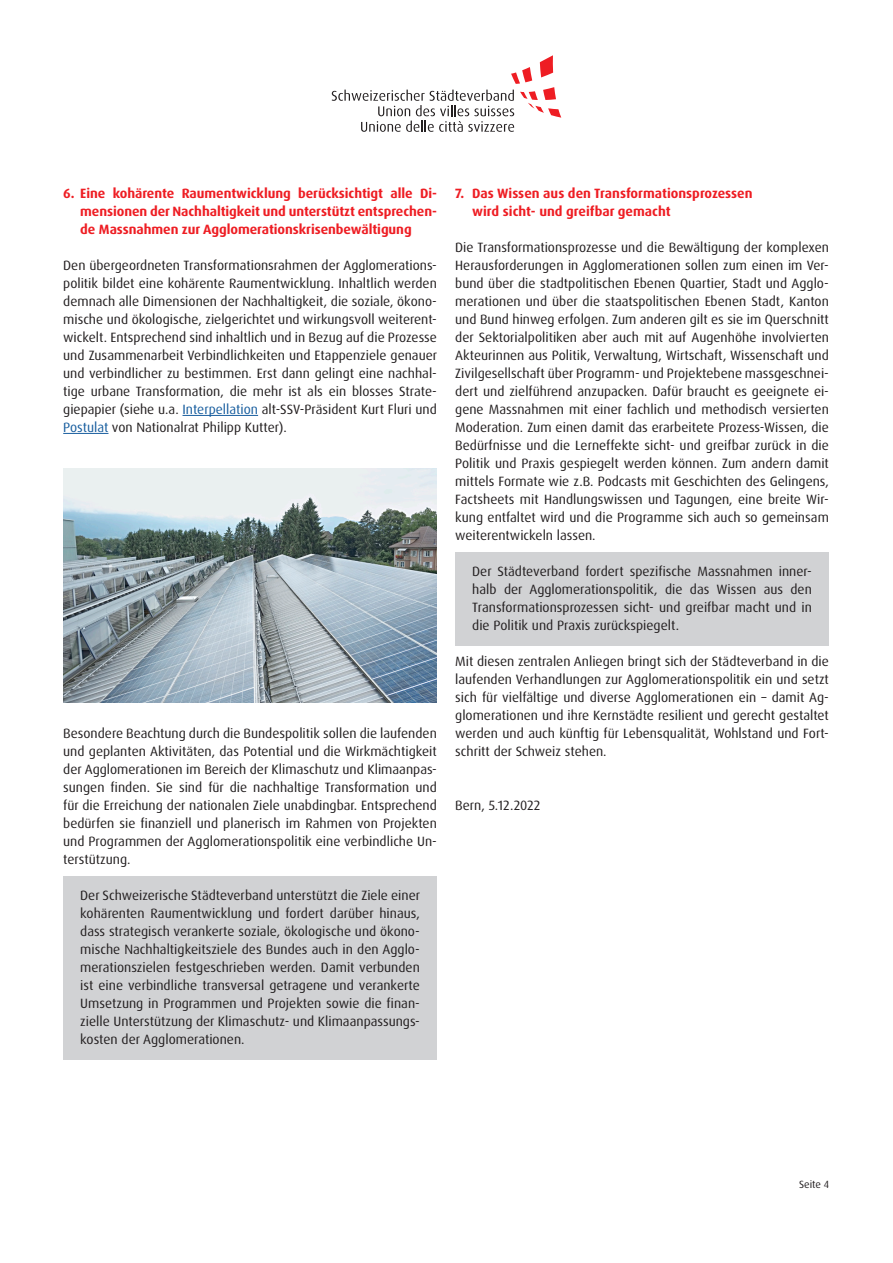
<style>
.page{position:relative;width:893px;height:1263px;background:#fff}
.page>*{position:absolute;margin:0;border:0;box-sizing:border-box;transform-origin:0 0}
.Schattierung{font:13.5px/18px "Dax OT";color:#231f20;text-align:justify}
.t1{font:700 13.5px/18px "Dax OT";letter-spacing:-.005em;color:#ee1d23;text-align:justify}
.t2{font:10.5px "Dax OT";color:#231f20}
.s1{color:#175d9e}
</style>
<div class="page">
<svg style="left:332px;top:55px;width:229px;height:77px"></svg>
<hr style="left:183px;top:415px;width:75px;height:1px;background:#175d9e">
<hr style="left:63px;top:433px;width:45px;height:1px;background:#175d9e">
<div style="left:63px;top:877px;width:374px;height:183px;background:#d1d2d4"></div>
<div style="left:455px;top:553px;width:374px;height:93px;background:#d1d2d4"></div>
<img style="left:64px;top:468px;width:373px;height:234px">
<p class="t1" style="left:80px;top:184px;width:358px;text-indent:-17px">6. Eine kohärente Raumentwicklung berücksichtigt alle Di&shy;mensionen der Nachhaltigkeit und unterstützt entsprechen&shy;de Massnahmen zur Agglomerationskrisenbewältigung</p>
<p class="Schattierung" style="left:63px;top:256px;width:375px">Den übergeordneten Transformationsrahmen der Agglomerations&shy;politik bildet eine kohärente Raumentwicklung. Inhaltlich werden demnach alle Dimensionen der Nachhaltigkeit, die soziale, ökono&shy;mische und ökologische, zielgerichtet und wirkungsvoll weiterent&shy;wickelt. Entsprechend sind inhaltlich und in Bezug auf die Prozesse und Zusammenarbeit Verbindlichkeiten und Etappenziele genauer und verbindlicher zu bestimmen. Erst dann gelingt eine nachhal&shy;tige urbane Transformation, die mehr ist als ein blosses Strate&shy;giepapier (siehe u.a. <span class="s1">Interpellation</span> alt-SSV-Präsident Kurt Fluri und <span class="s1">Postulat</span> von Nationalrat Philipp Kutter).</p>
<p class="Schattierung" style="left:63px;top:724px;width:375px">Besondere Beachtung durch die Bundespolitik sollen die laufenden und geplanten Aktivitäten, das Potential und die Wirkmächtigkeit der Agglomerationen im Bereich der Klimaschutz und Klimaanpas&shy;sungen finden. Sie sind für die nachhaltige Transformation und für die Erreichung der nationalen Ziele unabdingbar. Entsprechend bedürfen sie finanziell und planerisch im Rahmen von Projekten und Programmen der Agglomerationspolitik eine verbindliche Un&shy;terstützung.</p>
<p class="Schattierung" style="left:80px;top:886px;width:341px">Der Schweizerische Städteverband unterstützt die Ziele einer kohärenten Raumentwicklung und fordert darüber hinaus, dass strategisch verankerte soziale, ökologische und ökono&shy;mische Nachhaltigkeitsziele des Bundes auch in den Agglo&shy;merationszielen festgeschrieben werden. Damit verbunden ist eine verbindliche transversal getragene und verankerte Umsetzung in Programmen und Projekten sowie die finan&shy;zielle Unterstützung der Klimaschutz- und Klimaanpassungs&shy;kosten der Agglomerationen.</p>
<p class="t1" style="left:472px;top:184px;width:282px;text-indent:-17px">7. Das Wissen aus den Transformationsprozessen wird sicht- und greifbar gemacht</p>
<p class="Schattierung" style="left:455px;top:238px;width:375px">Die Transformationsprozesse und die Bewältigung der komplexen Herausforderungen in Agglomerationen sollen zum einen im Ver&shy;bund über die stadtpolitischen Ebenen Quartier, Stadt und Agglo&shy;merationen und über die staatspolitischen Ebenen Stadt, Kanton und Bund hinweg erfolgen. Zum anderen gilt es sie im Querschnitt der Sektorialpolitiken aber auch mit auf Augenhöhe involvierten Akteurinnen aus Politik, Verwaltung, Wirtschaft, Wissenschaft und Zivilgesellschaft über Programm- und Projektebene massgeschnei&shy;dert und zielführend anzupacken. Dafür braucht es geeignete ei&shy;gene Massnahmen mit einer fachlich und methodisch versierten Moderation. Zum einen damit das erarbeitete Prozess-Wissen, die Bedürfnisse und die Lerneffekte sicht- und greifbar zurück in die Politik und Praxis gespiegelt werden können. Zum andern damit mittels Formate wie z.B. Podcasts mit Geschichten des Gelingens, Factsheets mit Handlungswissen und Tagungen, eine breite Wir&shy;kung entfaltet wird und die Programme sich auch so gemeinsam weiterentwickeln lassen.</p>
<p class="Schattierung" style="left:472px;top:562px;width:341px">Der Städteverband fordert spezifische Massnahmen inner&shy;halb der Agglomerationspolitik, die das Wissen aus den Transformationsprozessen sicht- und greifbar macht und in die Politik und Praxis zurückspiegelt.</p>
<p class="Schattierung" style="left:455px;top:652px;width:375px">Mit diesen zentralen Anliegen bringt sich der Städteverband in die laufenden Verhandlungen zur Agglomerationspolitik ein und setzt sich für vielfältige und diverse Agglomerationen ein – damit Ag&shy;glomerationen und ihre Kernstädte resilient und gerecht gestaltet werden und auch künftig für Lebensqualität, Wohlstand und Fort&shy;schritt der Schweiz stehen.</p>
<p class="Schattierung" style="left:455px;top:796px;width:86px">Bern, 5.12.2022</p>
<p class="t2" style="left:799px;top:1178px;width:32px">Seite 4</p>
</div>
